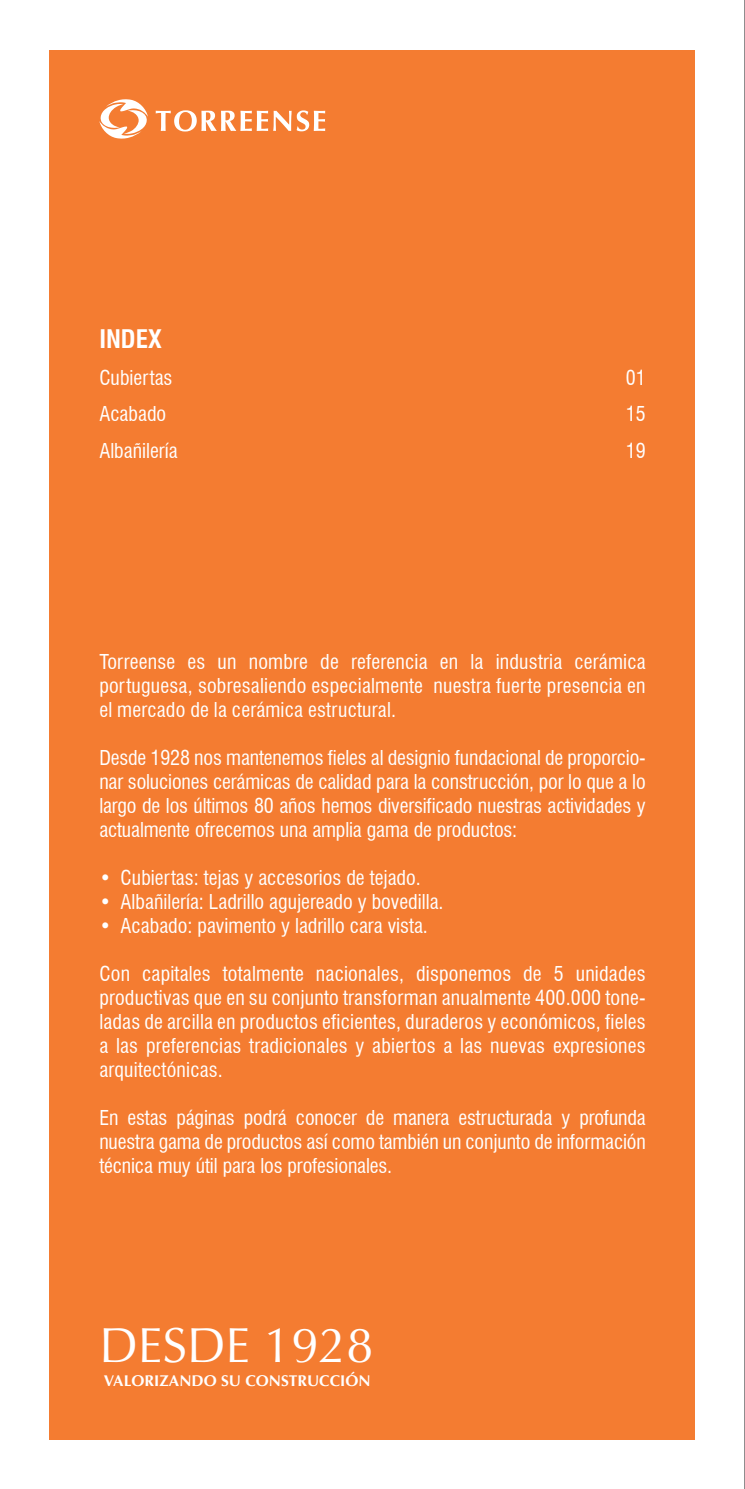
<style>
.page{position:relative;width:745px;height:1489px;background:#fff}
.page>*{position:absolute;margin:0;border:0;box-sizing:border-box;transform-origin:0 0}
.t1{font:49.25px "Optima";color:#fff}
.t2{font:700 condensed 25px "Swiss 721 BT";color:#fff}
.t3{font:condensed 20px/24px "Swiss 721 BT";color:#fff;text-align:justify}
.t4{font:700 15.5px "Optima";color:#fff}
</style>
<div class="page">
<hr style="left:744px;top:0;width:1px;height:1488px;background:#231f20">
<div style="left:50px;top:50px;width:644px;height:1389px;background:#f47c31"></div>
<svg style="left:99px;top:99px;width:49px;height:40px"></svg>
<svg style="left:155px;top:110px;width:170px;height:21px"></svg>
<p class="t2" style="left:99px;top:324px;width:64px">INDEX</p>
<p class="t3" style="left:99px;top:365px;width:75px">Cubiertas</p>
<p class="t3" style="left:625px;top:365px;width:21px">01</p>
<p class="t3" style="left:99px;top:402px;width:68px">Acabado</p>
<p class="t3" style="left:625px;top:402px;width:21px">15</p>
<p class="t3" style="left:99px;top:438px;width:80px">Albañilería</p>
<p class="t3" style="left:625px;top:438px;width:21px">19</p>
<p class="t3" style="left:99px;top:649px;width:547px">Torreense es un nombre de referencia en la industria cerámica portuguesa, sobresaliendo especialmente nuestra fuerte presencia en el mercado de la cerámica estructural.</p>
<p class="t3" style="left:99px;top:745px;width:547px">Desde 1928 nos mantenemos fieles al designio fundacional de proporcio&shy;nar soluciones cerámicas de calidad para la construcción, por lo que a lo largo de los últimos 80 años hemos diversificado nuestras actividades y actualmente ofrecemos una amplia gama de productos:</p>
<p class="t3" style="left:99px;top:865px;width:323px">• Cubiertas: tejas y accesorios de tejado.</p>
<p class="t3" style="left:99px;top:889px;width:345px">• Albañilería: Ladrillo agujereado y bovedilla.</p>
<p class="t3" style="left:99px;top:913px;width:330px">• Acabado: pavimento y ladrillo cara vista.</p>
<p class="t3" style="left:99px;top:961px;width:547px">Con capitales totalmente nacionales, disponemos de 5 unidades productivas que en su conjunto transforman anualmente 400.000 tone&shy;ladas de arcilla en productos eficientes, duraderos y económicos, fieles a las preferencias tradicionales y abiertos a las nuevas expresiones arquitectónicas.</p>
<p class="t3" style="left:99px;top:1105px;width:547px">En estas páginas podrá conocer de manera estructurada y profunda nuestra gama de productos así como también un conjunto de información técnica muy útil para los profesionales.</p>
<h1 class="t1" style="left:99px;top:1316px;width:276px">DESDE 1928</h1>
<p class="t4" style="left:104px;top:1371px;width:268px">VALORIZANDO SU CONSTRUCCIÓN</p>
</div>
